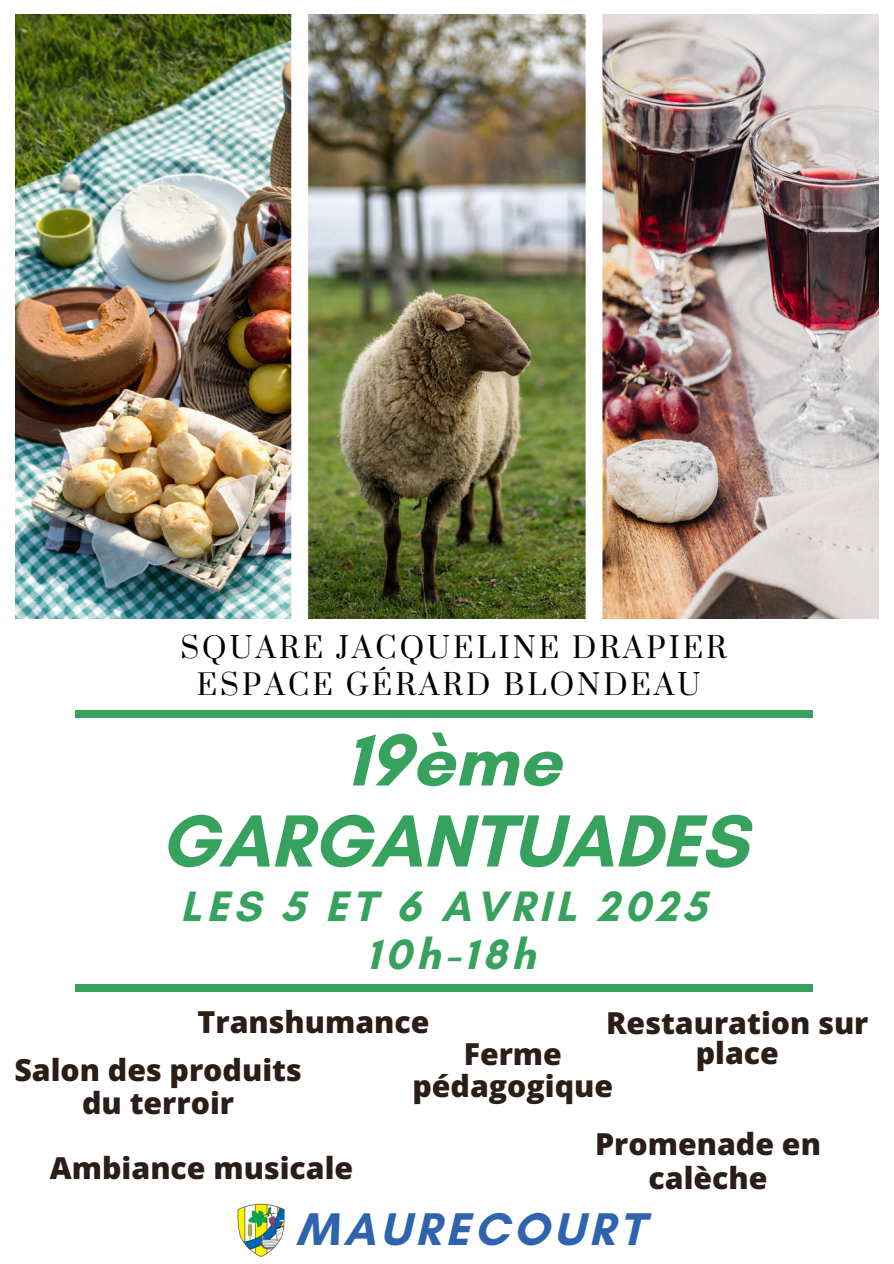
<style>
.page{position:relative;width:894px;height:1264px;background:#fff}
.page>*{position:absolute;margin:0;border:0;box-sizing:border-box;transform-origin:0 0}
.t1{font:700 75.15px/81px "Glacial Indifference";color:#37a25d;text-align:center}
.t2{font:700 46.65px "Glacial Indifference";letter-spacing:.1em;color:#2f63ae}
.t3{font:700 43.35px/48.3px "Glacial Indifference";letter-spacing:.11em;color:#37a25d;text-align:center}
.t4{font:800 30.3px/33.8px "Open Sans";color:#2b1d17;text-align:center}
.t5{font:28.35px/37.2px "Prata";letter-spacing:.11em;color:#000;text-align:center}
</style>
<div class="page">
<img style="left:16px;top:14px;width:861px;height:605px">
<div style="left:76px;top:710px;width:737px;height:8px;background:#37a25d"></div>
<div style="left:76px;top:984px;width:737px;height:7px;background:#37a25d"></div>
<img style="left:237px;top:1203px;width:48px;height:54px">
<h1 class="t5" style="left:180px;top:630px;width:548px">SQUARE JACQUELINE DRAPIER<br>ESPACE GÉRARD BLONDEAU</h1>
<h3 class="t1" style="left:159px;top:718px;width:589px">19ème<br>GARGANTUADES</h3>
<h3 class="t3" style="left:180px;top:881px;width:527px">LES 5 ET 6 AVRIL 2025<br>10h-18h</h3>
<p class="t4" style="left:606px;top:1006px;width:264px;line-height:30.3px">Restauration sur place</p>
<p class="t4" style="left:197px;top:1004px;width:233px">Transhumance</p>
<p class="t4" style="left:14px;top:1051px;width:289px">Salon des produits du terroir</p>
<p class="t4" style="left:412px;top:1036px;width:202px;line-height:32.7px">Ferme pédagogique</p>
<p class="t4" style="left:595px;top:1126px;width:227px">Promenade en calèche</p>
<p class="t4" style="left:50px;top:1150px;width:305px">Ambiance musicale</p>
<p class="t2" style="left:296px;top:1200px;width:350px">MAURECOURT</p>
</div>
